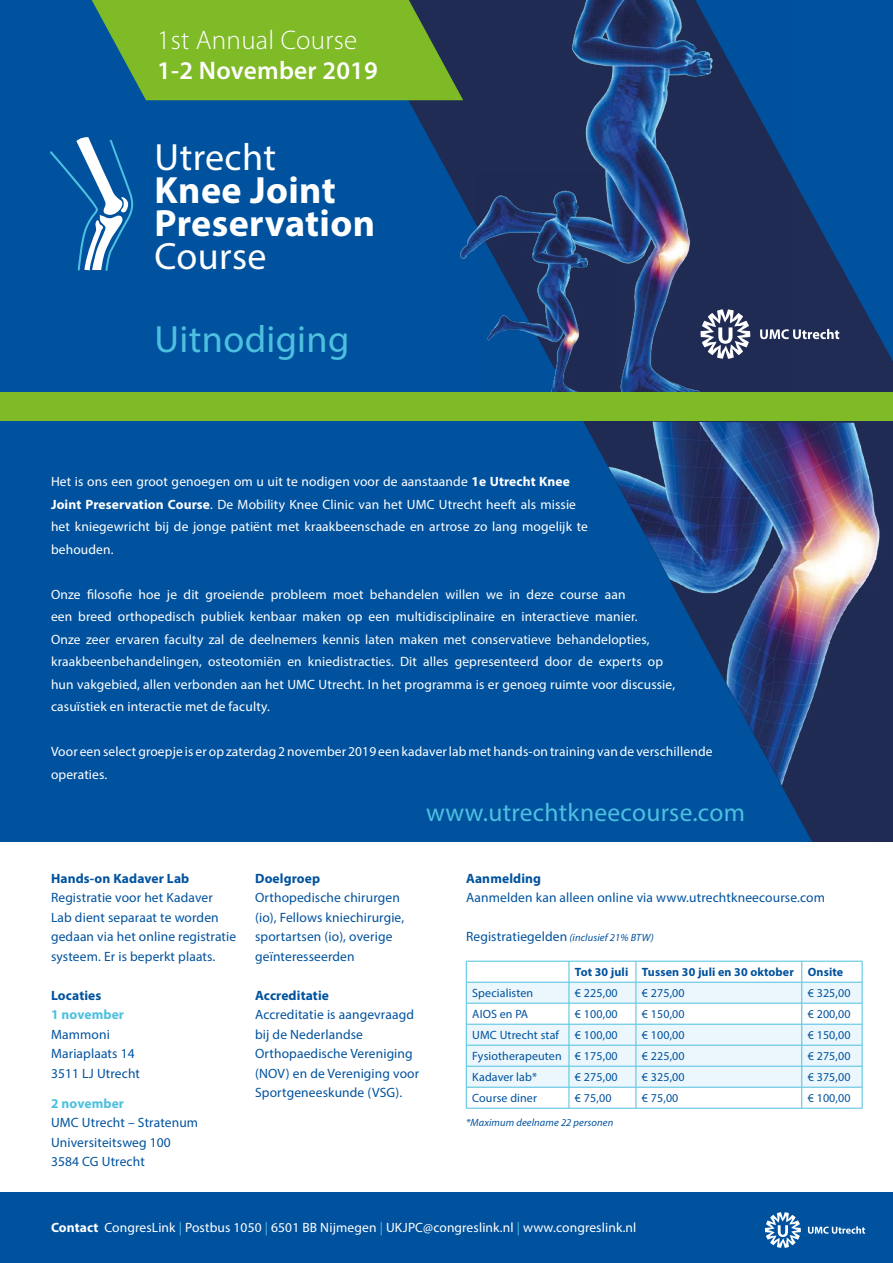
<style>
.page{position:relative;width:893px;height:1263px;background:#fff}
.page>*{position:absolute;margin:0;border:0;box-sizing:border-box;transform-origin:0 0}
.t1{font:700 38.1px/32.8px "Myriad Pro";letter-spacing:.01em;color:#fff}
.t2{font:38.1px "Myriad Pro";letter-spacing:.01em;color:#fff}
.t3{font:38.1px "Myriad Pro";letter-spacing:.01em;color:#4dc0df}
.t4{font:300 27px "Myriad Pro";letter-spacing:.01em;color:#fff}
.t5{font:25.5px "Myriad Pro";letter-spacing:.01em;color:#4dc0df}
.t6{font:600 25.5px "Myriad Pro";letter-spacing:.01em;color:#fff}
.t7{font:13.5px/22.5px "Myriad Pro";letter-spacing:.01em;color:#fff}
.t8{font:13.5px/19.5px "Myriad Pro";letter-spacing:.01em;color:#00529e}
.t9{font:700 13.5px "Myriad Pro";letter-spacing:.01em;color:#00529e}
.t10{font:700 13.5px "Myriad Pro";letter-spacing:.01em;color:#4dc0df}
.t11{font:12px "Myriad Pro";letter-spacing:.01em;color:#00529e}
.t12{font:700 12px "Myriad Pro";letter-spacing:.01em;color:#00529e}
.t13{font:italic 10.5px "Myriad Pro";letter-spacing:.01em;color:#00529e}
.s1{font-weight:700}
.s2{font-style:italic;font-size:10.5px}
.s3{color:#4dc0df}
</style>
<div class="page">
<div style="left:0;top:0;width:893px;height:842px;background:#00529e"></div>
<svg style="left:354px;top:100px;width:539px;height:323px"></svg>
<svg style="left:791px;top:329px;width:48px;height:10px"></svg>
<svg style="left:50px;top:137px;width:84px;height:134px"></svg>
<svg style="left:92px;top:0;width:346px;height:100px;background:#72ae31"></svg>
<img style="left:438px;top:0;width:353px;height:392px">
<img style="left:477px;top:173px;width:140px;height:219px">
<div style="left:0;top:392px;width:893px;height:29px;background:#7fba27"></div>
<img style="left:584px;top:421px;width:309px;height:421px">
<div style="left:0;top:1193px;width:893px;height:70px;background:#00529e"></div>
<svg style="left:765px;top:1212px;width:36px;height:36px"></svg>
<svg style="left:808px;top:1226px;width:57px;height:8px"></svg>
<hr style="left:466px;top:1108px;width:103px;height:1px;background:#4dc0df">
<hr style="left:569px;top:1108px;width:67px;height:1px;background:#4dc0df">
<hr style="left:636px;top:1108px;width:166px;height:1px;background:#4dc0df">
<svg style="left:466px;top:961px;width:397px;height:147px"></svg>
<hr style="left:802px;top:1108px;width:60px;height:1px;background:#4dc0df">
<h2 class="t4" style="left:157px;top:25px;width:201px">1st Annual Course</h2>
<h3 class="t6" style="left:157px;top:54px;width:222px">1-2 November 2019</h3>
<h1 class="t2" style="left:155px;top:134px;width:123px">Utrecht</h1>
<h1 class="t1" style="left:155px;top:173px;width:222px">Knee Joint<br>Preservation</h1>
<h1 class="t2" style="left:155px;top:232px;width:114px">Course</h1>
<h1 class="t3" style="left:155px;top:315px;width:196px">Uitnodiging</h1>
<p class="t7" style="left:51px;top:470px;width:539px">Het is ons een groot genoegen om u uit te nodigen voor de aanstaande <span class="s1">1e Utrecht Knee Joint Preservation Course</span>. De Mobility Knee Clinic van het UMC Utrecht heeft als missie het kniegewricht bij de jonge patiënt met kraakbeenschade en artrose zo lang mogelijk te behouden.</p>
<p class="t7" style="left:51px;top:583px;width:626px">Onze filosofie hoe je dit groeiende probleem moet behandelen willen we in deze course aan<br>een breed orthopedisch publiek kenbaar maken op een multidisciplinaire en interactieve manier.<br>Onze zeer ervaren faculty zal de deelnemers kennis laten maken met conservatieve behandelopties, kraakbeenbehandelingen, osteotomiën en kniedistracties. Dit alles gepresenteerd door de experts op hun vakgebied, allen verbonden aan het UMC Utrecht. In het programma is er genoeg ruimte voor discussie, casuïstiek en interactie met de faculty.</p>
<p class="t7" style="left:51px;top:740px;width:663px">Voor een select groepje is er op zaterdag 2 november 2019 een kadaver lab met hands-on training van de verschillende operaties.</p>
<h3 class="t5" style="left:426px;top:796px;width:320px">www.utrechtkneecourse.com</h3>
<p class="t9" style="left:51px;top:869px;width:140px">Hands-on Kadaver Lab</p>
<p class="t8" style="left:51px;top:888px;width:187px">Registratie voor het Kadaver<br>Lab dient separaat te worden gedaan via het online registratie systeem. Er is beperkt plaats.</p>
<p class="t9" style="left:51px;top:986px;width:52px">Locaties</p>
<p class="t10" style="left:51px;top:1006px;width:75px">1 november</p>
<p class="t8" style="left:51px;top:1024px;width:91px">Mammoni<br>Mariaplaats 14<br>3511 LJ Utrecht</p>
<p class="t10" style="left:51px;top:1094px;width:75px">2 november</p>
<p class="t8" style="left:51px;top:1113px;width:149px">UMC Utrecht – Stratenum<br>Universiteitsweg 100<br>3584 CG Utrecht</p>
<p class="t9" style="left:255px;top:869px;width:67px">Doelgroep</p>
<p class="t8" style="left:255px;top:888px;width:151px">Orthopedische chirurgen (io), Fellows kniechirurgie, sportartsen (io), overige geïnteresseerden</p>
<p class="t9" style="left:255px;top:986px;width:75px">Accreditatie</p>
<p class="t8" style="left:255px;top:1005px;width:166px">Accreditatie is aangevraagd bij de Nederlandse<br>Orthopaedische Vereniging (NOV) en de Vereniging voor<br>Sportgeneeskunde (VSG).</p>
<p class="t9" style="left:466px;top:869px;width:77px">Aanmelding</p>
<p class="t8" style="left:466px;top:888px;width:360px">Aanmelden kan alleen online via www.utrechtkneecourse.com</p>
<p class="t8" style="left:466px;top:927px;width:189px">Registratiegelden <span class="s2">(inclusief 21% BTW)</span></p>
<p class="t12" style="left:575px;top:964px;width:270px">Tot 30 juli Tussen 30 juli en 30 oktober Onsite</p>
<p class="t11" style="left:472px;top:986px;width:63px">Specialisten</p>
<p class="t11" style="left:575px;top:986px;width:44px">€ 225,00</p>
<p class="t11" style="left:642px;top:986px;width:44px">€ 275,00</p>
<p class="t11" style="left:808px;top:986px;width:44px">€ 325,00</p>
<p class="t11" style="left:472px;top:1007px;width:57px">AIOS en PA</p>
<p class="t11" style="left:575px;top:1007px;width:44px">€ 100,00</p>
<p class="t11" style="left:642px;top:1007px;width:44px">€ 150,00</p>
<p class="t11" style="left:808px;top:1007px;width:44px">€ 200,00</p>
<p class="t11" style="left:472px;top:1028px;width:88px">UMC Utrecht staf</p>
<p class="t11" style="left:575px;top:1028px;width:44px">€ 100,00</p>
<p class="t11" style="left:642px;top:1028px;width:44px">€ 100,00</p>
<p class="t11" style="left:808px;top:1028px;width:44px">€ 150,00</p>
<p class="t11" style="left:472px;top:1049px;width:147px">Fysiotherapeuten € 175,00</p>
<p class="t11" style="left:642px;top:1049px;width:44px">€ 225,00</p>
<p class="t11" style="left:808px;top:1049px;width:44px">€ 275,00</p>
<p class="t11" style="left:472px;top:1070px;width:66px">Kadaver lab*</p>
<p class="t11" style="left:575px;top:1070px;width:44px">€ 275,00</p>
<p class="t11" style="left:642px;top:1070px;width:44px">€ 325,00</p>
<p class="t11" style="left:808px;top:1070px;width:44px">€ 375,00</p>
<p class="t11" style="left:472px;top:1091px;width:66px">Course diner</p>
<p class="t11" style="left:575px;top:1091px;width:38px">€ 75,00</p>
<p class="t11" style="left:642px;top:1091px;width:38px">€ 75,00</p>
<p class="t11" style="left:808px;top:1091px;width:44px">€ 100,00</p>
<p class="t13" style="left:466px;top:1116px;width:149px">*Maximum deelname 22 personen</p>
<p class="t7" style="left:51px;top:1216px;width:587px"><span class="s1">Contact</span> CongresLink <span class="s3">|</span> Postbus 1050 <span class="s3">|</span> 6501 BB Nijmegen <span class="s3">|</span> UKJPC@congreslink.nl <span class="s3">|</span> www.congreslink.nl</p>
</div>
